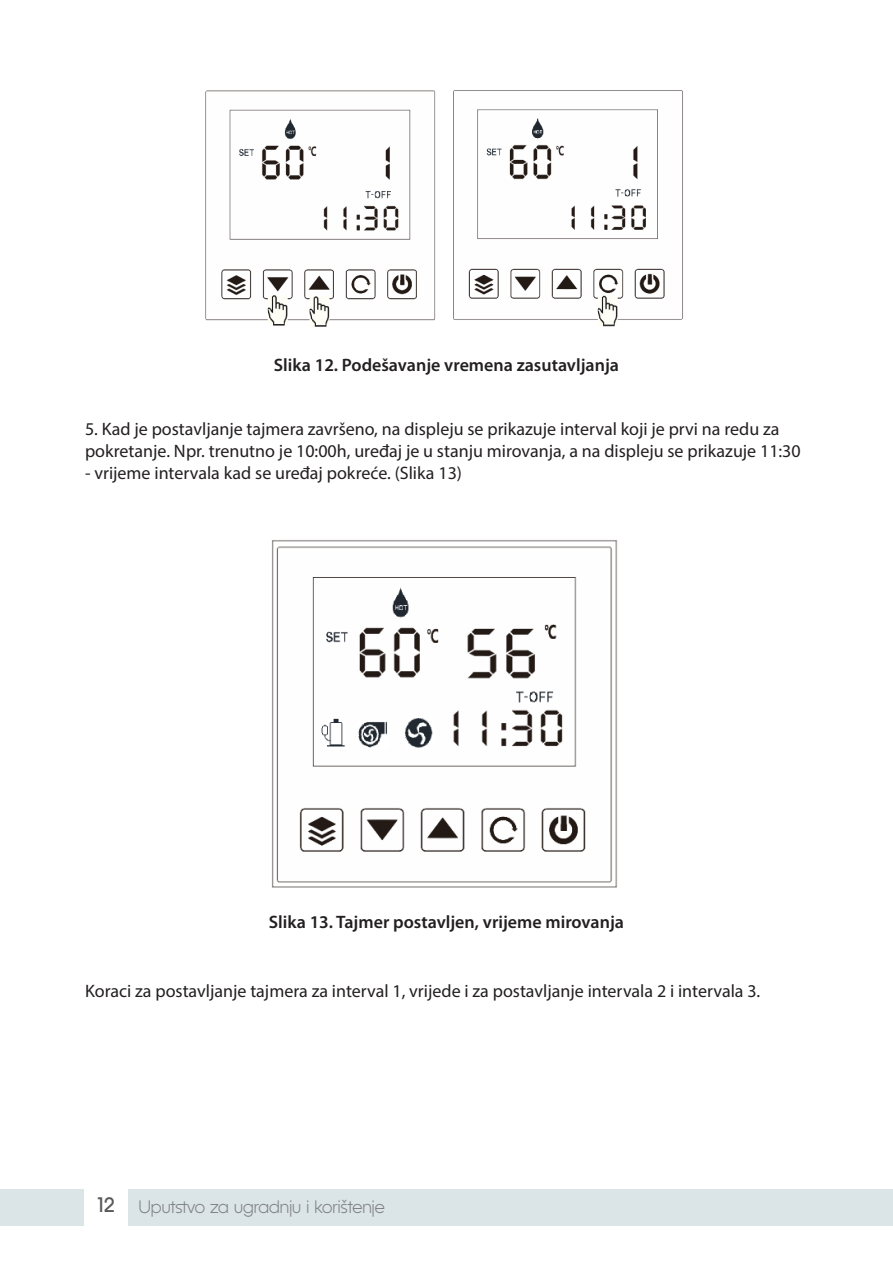
<style>
.page{position:relative;width:893px;height:1263px;background:#fff}
.page>*{position:absolute;margin:0;border:0;box-sizing:border-box;transform-origin:0 0}
.t1{font:18px/21.6px "Myriad Pro";color:#231f20}
.t2{font:600 18px "Myriad Pro";color:#231f20}
.t3{font:18px "Kontora";color:#808285}
.s1{font-weight:600;font-size:21px;color:#57585a}
</style>
<div class="page">
<div style="left:0;top:1188px;width:893px;height:37px;background:#dbe4e6"></div>
<div style="left:84px;top:1184px;width:44px;height:58px;background:#fff"></div>
<img style="left:272px;top:540px;width:346px;height:348px">
<img style="left:205px;top:90px;width:478px;height:237px">
<p class="t2" style="left:274px;top:353px;width:347px">Slika 12. Podešavanje vremena zasutavljanja</p>
<p class="t1" style="left:85px;top:418px;width:717px">5. Kad je postavljanje tajmera završeno, na displeju se prikazuje interval koji je prvi na redu za pokretanje. Npr. trenutno je 10:00h, uređaj je u stanju mirovanja, a na displeju se prikazuje 11:30</p>
<p class="t1" style="left:85px;top:461px;width:378px">- vrijeme intervala kad se uređaj pokreće. (Slika 13)</p>
<p class="t2" style="left:269px;top:910px;width:357px">Slika 13. Tajmer postavljen, vrijeme mirovanja</p>
<p class="t1" style="left:85px;top:979px;width:677px">Koraci za postavljanje tajmera za interval 1, vrijede i za postavljanje intervala 2 i intervala 3.</p>
<p class="t3" style="left:98px;top:1195px;width:288px"><span class="s1">12</span> Uputstvo za ugradnju i korištenje</p>
</div>
